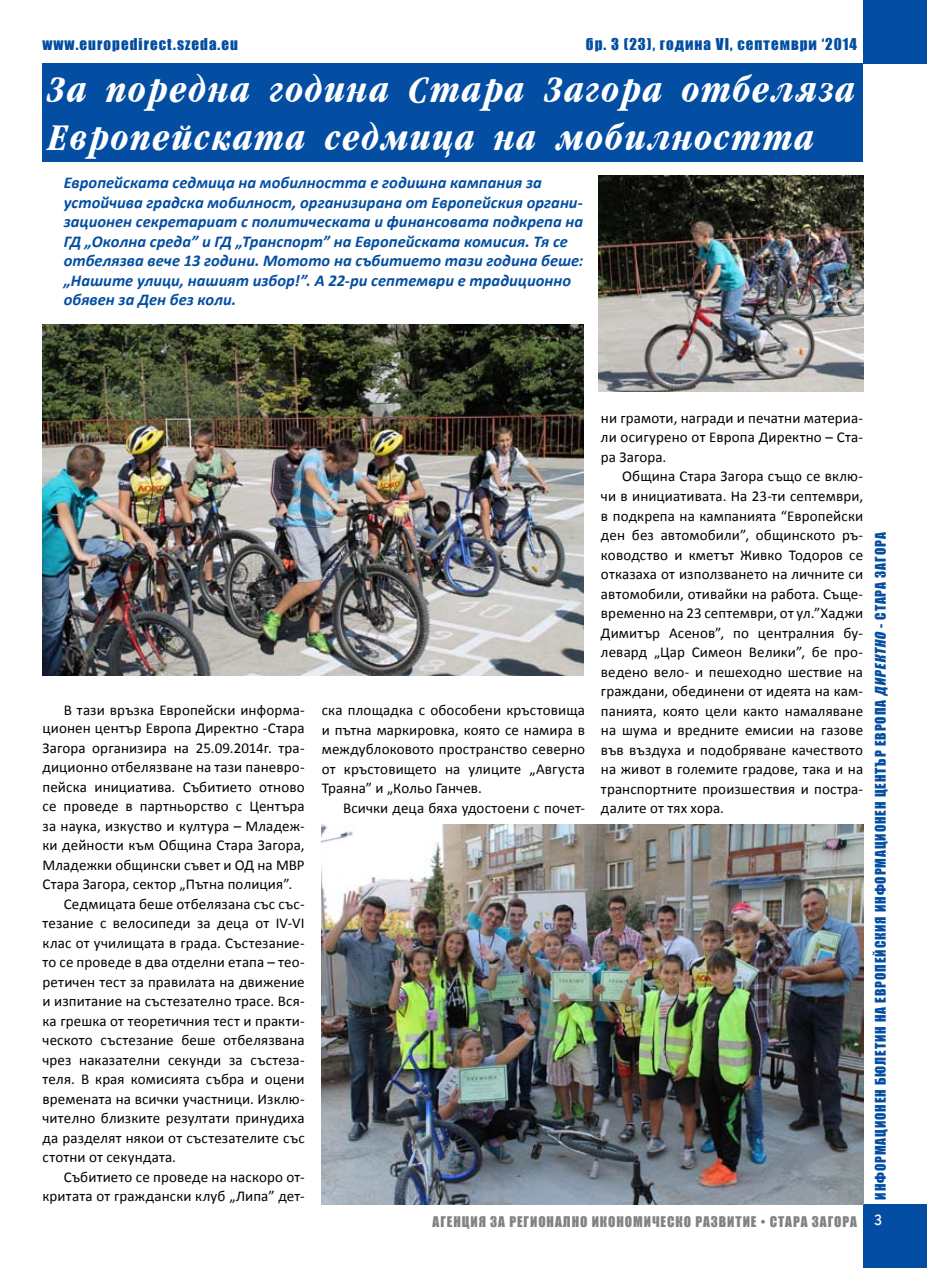
<style>
.page{position:relative;width:927px;height:1268px;background:#fff}
.page>*{position:absolute;margin:0;border:0;box-sizing:border-box;transform-origin:0 0}
.t1{font:italic 700 40.5px/48px "Garamondcond";letter-spacing:.025em;color:#fff}
.t2{font:italic 700 16.5px/19.5px "Calibri";color:#034ea2}
.t3{font:15px/19.5px "Calibri";letter-spacing:.01em;color:#000;text-align:justify}
.t4{font:15px "Impact";letter-spacing:.07em;color:#034ea2}
.t5{font:500 15px "Kabel CTT";color:#fff}
.t6{font:13.5px "Impact";letter-spacing:.07em;color:#034ea2}
.t7{font:13.5px "Impact";letter-spacing:.07em;color:#808285}
.s1{font-style:italic}
</style>
<div class="page">
<div style="left:863px;top:0;width:64px;height:64px;background:#034ea2"></div>
<div style="left:863px;top:1203px;width:64px;height:64px;background:#034ea2"></div>
<div style="left:43px;top:64px;width:820px;height:98px;background:#034ea2"></div>
<img style="left:42px;top:324px;width:542px;height:351px">
<img style="left:599px;top:175px;width:264px;height:216px">
<img style="left:322px;top:824px;width:541px;height:379px">
<p class="t4" style="left:586px;top:33px;width:273px">бр. 3 (23), година VI, септември ‘2014</p>
<p class="t4" style="left:43px;top:33px;width:197px">www.europedirect.szeda.eu</p>
<h1 class="t1" style="left:46px;top:67px;width:810px">За поредна година Стара Загора отбеляза<br>Европейската седмица на мобилността</h1>
<p class="t2" style="left:64px;top:173px;width:521px">Европейската седмица на мобилността е годишна кампания за устойчива градска мобилност, организирана от Европейския органи&shy;зационен секретариат с политическата и финансовата подкрепа на ГД „Околна среда” и ГД „Транспорт” на Европейската комисия. Тя се отбелязва вече 13 години. Мотото на събитието тази година беше: „Нашите улици, нашият избор!”. А 22-ри септември е традиционно обявен за Ден без коли.</p>
<p class="t3" style="left:43px;top:701px;width:264px;line-height:18px;text-align:right">В тази връзка Европейски информа&shy;ционен център Европа Директно -Стара</p>
<p class="t3" style="left:43px;top:737px;width:264px">Загора организира на 25.09.2014г. тра-</p>
<p class="t3" style="left:43px;top:757px;width:264px">диционно отбелязване на тази паневро-</p>
<p class="t3" style="left:43px;top:776px;width:264px">пейска инициатива. Събитието отново</p>
<p class="t3" style="left:43px;top:796px;width:264px">се проведе в партньорство с Центъра</p>
<p class="t3" style="left:43px;top:815px;width:264px">за наука, изкуство и култура – Младеж-</p>
<p class="t3" style="left:43px;top:835px;width:264px">ки дейности към Община Стара Загора,</p>
<p class="t3" style="left:43px;top:854px;width:264px">Младежки общински съвет и ОД на МВР</p>
<p class="t3" style="left:43px;top:874px;width:251px">Стара Загора, сектор „Пътна полиция”.</p>
<p class="t3" style="left:64px;top:893px;width:242px">Седмицата беше отбелязана със със-</p>
<p class="t3" style="left:43px;top:913px;width:264px">тезание с велосипеди за деца от IV-VI</p>
<p class="t3" style="left:43px;top:932px;width:264px">клас от училищата в града. Състезание-</p>
<p class="t3" style="left:43px;top:952px;width:264px">то се проведе в два отделни етапа – тео-</p>
<p class="t3" style="left:43px;top:971px;width:264px">ретичен тест за правилата на движение</p>
<p class="t3" style="left:43px;top:991px;width:264px">и изпитание на състезателно трасе. Вся-</p>
<p class="t3" style="left:43px;top:1010px;width:264px">ка грешка от теоретичния тест и практи-</p>
<p class="t3" style="left:43px;top:1030px;width:264px">ческото състезание беше отбелязвана</p>
<p class="t3" style="left:43px;top:1049px;width:264px">чрез наказателни секунди за състеза-</p>
<p class="t3" style="left:43px;top:1069px;width:264px">теля. В края комисията събра и оцени</p>
<p class="t3" style="left:43px;top:1088px;width:264px">времената на всички участници. Изклю-</p>
<p class="t3" style="left:43px;top:1108px;width:264px">чително близките резултати принудиха</p>
<p class="t3" style="left:43px;top:1127px;width:264px">да разделят някои от състезателите със</p>
<p class="t3" style="left:43px;top:1147px;width:135px">стотни от секундата.</p>
<p class="t3" style="left:64px;top:1166px;width:242px">Събитието се проведе на наскоро от-</p>
<p class="t3" style="left:43px;top:1186px;width:264px">критата от граждански клуб „Липа” дет-</p>
<p class="t3" style="left:322px;top:700px;width:265px">ска площадка с обособени кръстовища и пътна маркировка, която се намира в междублоковото пространство северно от кръстовището на улиците „Августа Траяна” и „Кольо Ганчев.</p>
<p class="t3" style="left:343px;top:797px;width:244px">Всички деца бяха удостоени с почет-</p>
<p class="t3" style="left:601px;top:408px;width:264px">ни грамоти, награди и печатни материа&shy;ли осигурено от Европа Директно – Ста&shy;ра Загора.</p>
<p class="t3" style="left:601px;top:466px;width:264px;text-indent:21px">Община Стара Загора също се вклю&shy;чи в инициативата. На 23-ти септември, в подкрепа на кампанията “Европейски ден без автомобили”, общинското ръ&shy;ководство и кметът Живко Тодоров се отказаха от използването на личните си автомобили, отивайки на работа. Съще&shy;временно на 23 септември, от ул.”Хаджи Димитър Асенов”, по централния бу&shy;левард „Цар Симеон Велики”, бе про&shy;ведено вело- и пешеходно шествие на граждани, обединени от идеята на кам&shy;панията, която цели както намаляване на шума и вредните емисии на газове във въздуха и подобряване качеството на живот в големите градове, така и на транспортните произшествия и постра&shy;далите от тях хора.</p>
<p class="t7" style="left:433px;top:1210px;width:426px">AГЕНЦИЯ ЗА РЕГИОНАЛНО ИКОНОМИЧЕСКО РАЗВИТИЕ • СТАРА ЗАГОРА</p>
<p class="t6" style="left:870px;top:1199px;width:668px;rotate:-90deg">ИНФОРМАЦИОНЕН БЮЛЕТИН НА EВРОПЕЙСКИЯ ИНФОРМАЦИОНЕН ЦЕНТЪР ЕВРОПА <span class="s1">ДИРЕКТНО</span> - СТАРА ЗАГОРА</p>
<p class="t5" style="left:874px;top:1211px;width:10px">3</p>
</div>
